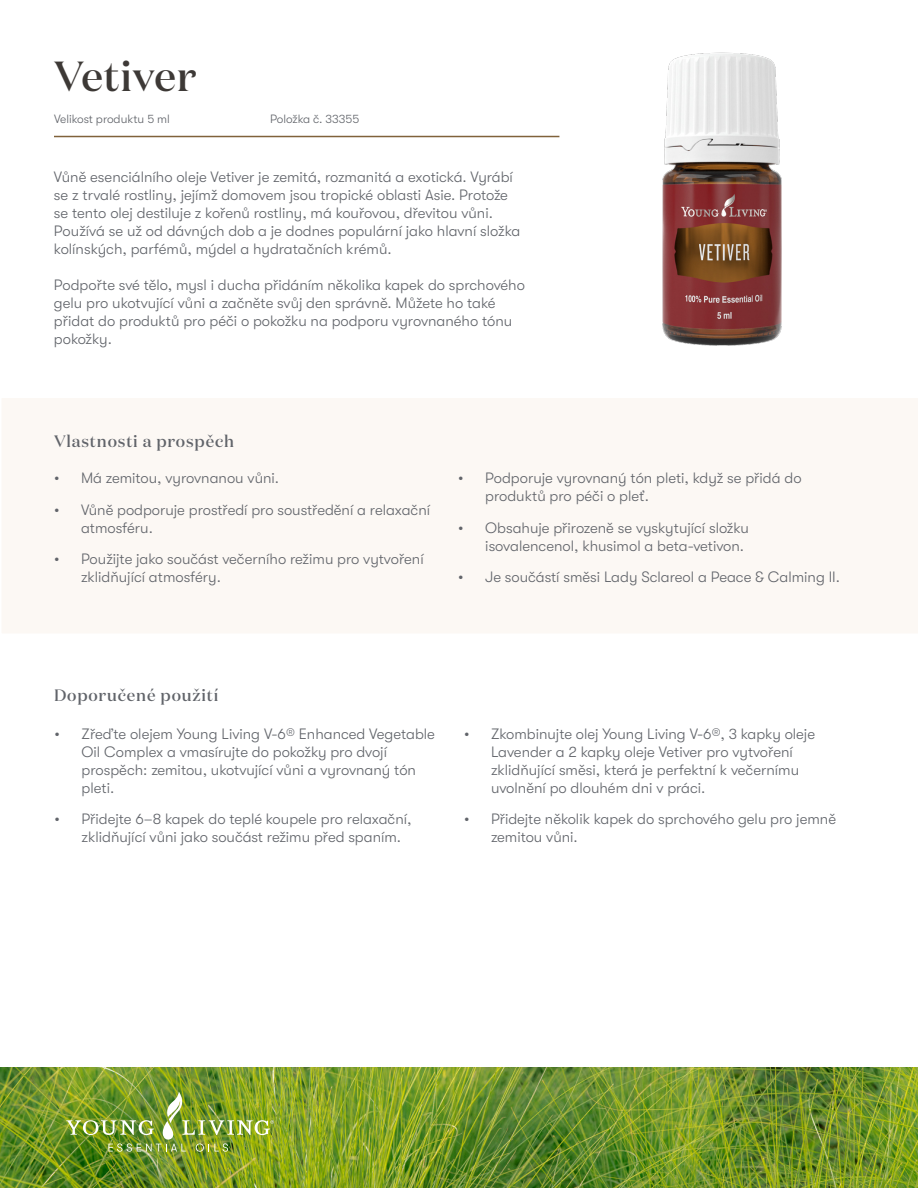
<style>
.page{position:relative;width:918px;height:1188px;background:#fff}
.page>*{position:absolute;margin:0;border:0;box-sizing:border-box;transform-origin:0 0}
.t1{font:500 42px "Domaine Display";letter-spacing:.02em;color:#3d3936}
.t2{font:500 16.5px "Domaine Display";letter-spacing:.05em;color:#61646a}
.t3{font:300 15px/18px "GT Walsheim Pro";color:#61646a}
.t4{font:300 12px "GT Walsheim Pro";color:#61646a}
</style>
<div class="page">
<img style="left:0;top:1067px;width:918px;height:121px">
<div style="left:2px;top:398px;width:916px;height:235px;background:#fcf8f4"></div>
<img style="left:66px;top:1092px;width:208px;height:60px">
<hr style="left:54px;top:136px;width:505px;height:1px;background:#80623b">
<img style="left:662px;top:53px;width:120px;height:293px">
<h1 class="t1" style="left:54px;top:49px;width:144px">Vetiver</h1>
<p class="t4" style="left:54px;top:112px;width:117px">Velikost produktu 5 ml</p>
<p class="t4" style="left:270px;top:112px;width:91px">Položka č. 33355</p>
<p class="t3" style="left:54px;top:168px;width:468px">Vůně esenciálního oleje Vetiver je zemitá, rozmanitá a exotická. Vyrábí se z trvalé rostliny, jejímž domovem jsou tropické oblasti Asie. Protože se tento olej destiluje z kořenů rostliny, má kouřovou, dřevitou vůni.<br>Používá se už od dávných dob a je dodnes populární jako hlavní složka kolínských, parfémů, mýdel a hydratačních krémů.</p>
<p class="t3" style="left:54px;top:276px;width:473px">Podpořte své tělo, mysl i ducha přidáním několika kapek do sprchového gelu pro ukotvující vůni a začněte svůj den správně. Můžete ho také přidat do produktů pro péči o pokožku na podporu vyrovnaného tónu pokožky.</p>
<p class="t2" style="left:54px;top:431px;width:182px">Vlastnosti a prospěch</p>
<p class="t3" style="left:54px;top:469px;width:227px">• Má zemitou, vyrovnanou vůni.</p>
<p class="t3" style="left:81px;top:501px;width:351px;text-indent:-27px">• Vůně podporuje prostředí pro soustředění a relaxační atmosféru.</p>
<p class="t3" style="left:81px;top:550px;width:344px;text-indent:-27px">• Použijte jako součást večerního režimu pro vytvoření zklidňující atmosféry.</p>
<p class="t3" style="left:485px;top:469px;width:318px;text-indent:-27px">• Podporuje vyrovnaný tón pleti, když se přidá do produktů pro péči o pleť.</p>
<p class="t3" style="left:485px;top:519px;width:265px;text-indent:-27px">• Obsahuje přirozeně se vyskytující složku isovalencenol, khusimol a beta-vetivon.</p>
<p class="t3" style="left:458px;top:568px;width:383px">• Je součástí směsi Lady Sclareol a Peace &amp; Calming II.</p>
<p class="t2" style="left:54px;top:685px;width:166px">Doporučené použití</p>
<p class="t3" style="left:82px;top:725px;width:355px;text-indent:-27px">• Zřeďte olejem Young Living V-6® Enhanced Vegetable Oil Complex a vmasírujte do pokožky pro dvojí prospěch: zemitou, ukotvující vůni a vyrovnaný tón pleti.</p>
<p class="t3" style="left:82px;top:810px;width:331px;text-indent:-27px">• Přidejte 6–8 kapek do teplé koupele pro relaxační, zklidňující vůni jako součást režimu před spaním.</p>
<p class="t3" style="left:491px;top:725px;width:326px;text-indent:-27px">• Zkombinujte olej Young Living V-6®, 3 kapky oleje Lavender a 2 kapky oleje Vetiver pro vytvoření zklidňující směsi, která je perfektní k večernímu uvolnění po dlouhém dni v práci.</p>
<p class="t3" style="left:491px;top:810px;width:347px;text-indent:-27px">• Přidejte několik kapek do sprchového gelu pro jemně zemitou vůni.</p>
</div>
